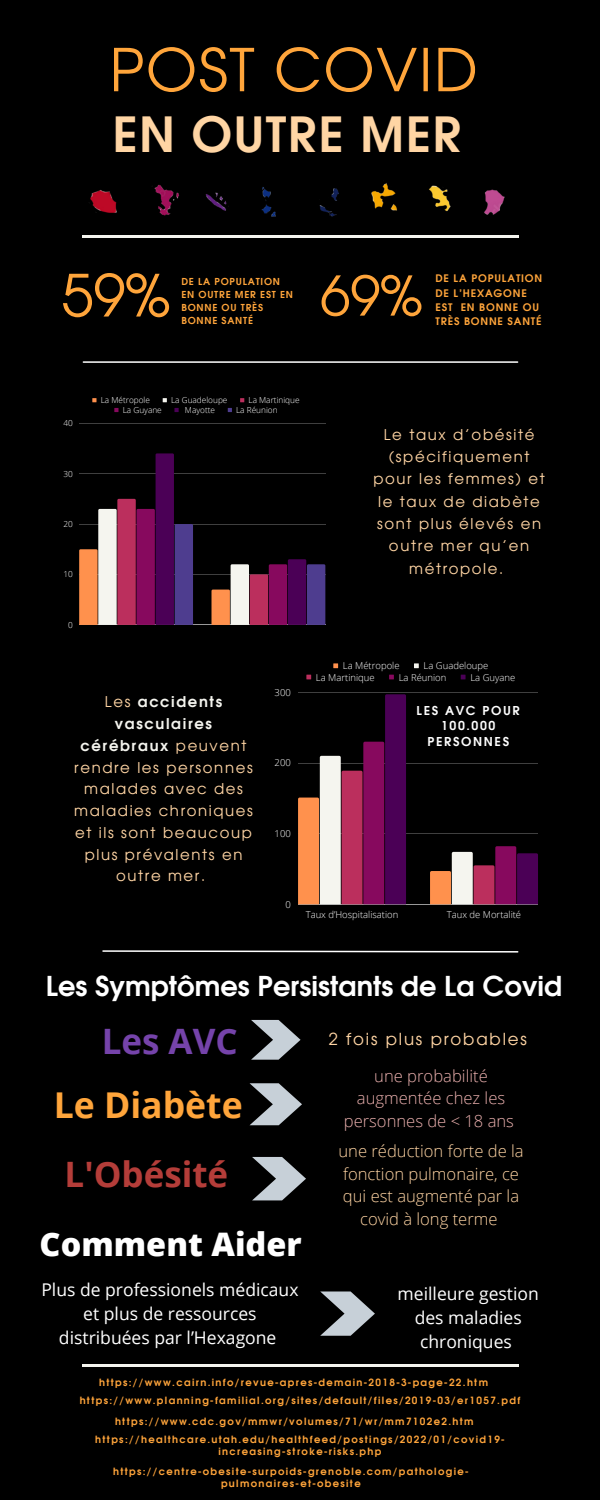
<style>
.page{position:relative;width:600px;height:1500px;background:#000}
.page>*{position:absolute;margin:0;border:0;box-sizing:border-box;transform-origin:0 0}
.t1{font:58.8px "Evolventa";letter-spacing:.03em;color:#ffa53b}
.t2{font:57.9px "Evolventa";color:#ffa53b}
.t3{font:54.5px "Evolventa";color:#ffa53b}
.t4{font:700 48.5px "Evolventa";letter-spacing:.03em;color:#ffd5a4}
.t5{font:700 35.6px "Open Sans";color:#ffa53b}
.t6{font:700 35px "Open Sans";color:#b43d39}
.t7{font:700 35px "Open Sans";color:#7543aa}
.t8{font:800 32.5px "Open Sans";color:#fff}
.t9{font:700 27.4px "Evolventa";color:#fff}
.t10{font:17.5px/24.3px "Open Sans";color:#fff;text-align:center}
.t11{font:300 16.6px/22.5px "Open Sans";color:#ffd5a4;text-align:center}
.t12{font:300 16.6px/22.5px "Open Sans";color:#ebb0ae;text-align:center}
.t13{font:16.6px "Evolventa";letter-spacing:.11em;color:#ffd5a4}
.t14{font:14.9px/21.8px "Evolventa";letter-spacing:.11em;color:#ffd5a4;text-align:center}
.t15{font:700 12.3px/15.6px "Evolventa";letter-spacing:.135em;color:#fff;text-align:center}
.t16{font:700 10.4px/14.3px "Evolventa";letter-spacing:.08em;color:#ffa53b}
.t17{font:700 10px/12.3px "Evolventa";letter-spacing:.135em;color:#ffa53b;text-align:center}
.t18{font:700 9.6px/13.2px "Evolventa";letter-spacing:.08em;color:#ffa53b}
.t19{font:300 9.5px "Open Sans";color:#fff}
.t20{font:300 8.3px "Open Sans";color:#fff}
.s1{font-weight:700;color:#f5f5ef}
</style>
<div class="page">
<hr style="left:82px;top:235px;width:436px;height:2px;background:#f5f5ef">
<hr style="left:82px;top:1364px;width:436px;height:2px;background:#f5f5ef">
<hr style="left:83px;top:361px;width:435px;height:2px;background:#fff">
<svg style="left:92px;top:398px;width:5px;height:4px"></svg>
<svg style="left:163px;top:398px;width:4px;height:4px"></svg>
<svg style="left:240px;top:398px;width:4px;height:4px"></svg>
<svg style="left:114px;top:408px;width:5px;height:4px"></svg>
<svg style="left:174px;top:408px;width:5px;height:4px"></svg>
<svg style="left:228px;top:408px;width:4px;height:4px"></svg>
<hr style="left:79px;top:423px;width:246px;height:1px;background:#fff">
<hr style="left:79px;top:474px;width:246px;height:1px;background:#fff">
<hr style="left:79px;top:524px;width:246px;height:1px;background:#fff">
<hr style="left:79px;top:574px;width:246px;height:1px;background:#fff">
<hr style="left:79px;top:625px;width:246px;height:1px;background:#fff">
<svg style="left:79px;top:453px;width:114px;height:172px"></svg>
<svg style="left:212px;top:559px;width:113px;height:66px;background:#7d4167"></svg>
<img style="left:90px;top:183px;width:415px;height:34px">
<svg style="left:333px;top:663px;width:5px;height:5px"></svg>
<svg style="left:414px;top:663px;width:5px;height:5px"></svg>
<svg style="left:306px;top:675px;width:5px;height:4px"></svg>
<svg style="left:389px;top:675px;width:5px;height:4px"></svg>
<svg style="left:461px;top:675px;width:5px;height:4px"></svg>
<hr style="left:298px;top:692px;width:240px;height:1px;background:#fff">
<hr style="left:298px;top:763px;width:240px;height:1px;background:#fff">
<hr style="left:298px;top:833px;width:240px;height:1px;background:#fff">
<hr style="left:298px;top:904px;width:240px;height:1px;background:#fff">
<svg style="left:298px;top:694px;width:108px;height:210px"></svg>
<svg style="left:430px;top:846px;width:108px;height:58px"></svg>
<svg style="left:102px;top:950px;width:417px;height:3px"></svg>
<svg style="left:320px;top:1291px;width:55px;height:45px"></svg>
<svg style="left:252px;top:1157px;width:54px;height:43px"></svg>
<svg style="left:250px;top:1083px;width:52px;height:42px"></svg>
<svg style="left:251px;top:1020px;width:50px;height:40px"></svg>
<h1 class="t1" style="left:110px;top:44px;width:370px">POST COVID</h1>
<h3 class="t4" style="left:112px;top:113px;width:351px">EN OUTRE MER</h3>
<h2 class="t2" style="left:61px;top:270px;width:110px">59%</h2>
<p class="t18" style="left:181px;top:275px;width:113px">DE LA POPULATION<br>EN OUTRE MER EST EN<br>BONNE OU TRÈS<br>BONNE SANTÉ</p>
<h3 class="t3" style="left:320px;top:272px;width:104px">69%</h3>
<p class="t16" style="left:435px;top:272px;width:108px">DE LA POPULATION<br>DE L’HEXAGONE<br>EST EN BONNE OU<br>TRÈS BONNE SANTÉ</p>
<p class="t20" style="left:63px;top:417px;width:11px">40</p>
<p class="t20" style="left:63px;top:468px;width:11px">30</p>
<p class="t20" style="left:63px;top:518px;width:11px">20</p>
<p class="t20" style="left:63px;top:569px;width:11px">10</p>
<p class="t20" style="left:68px;top:619px;width:6px">0</p>
<p class="t20" style="left:101px;top:394px;width:51px">La Métropole</p>
<p class="t20" style="left:171px;top:394px;width:58px">La Guadeloupe</p>
<p class="t20" style="left:248px;top:394px;width:53px">La Martinique</p>
<p class="t20" style="left:123px;top:404px;width:41px">La Guyane</p>
<p class="t20" style="left:185px;top:404px;width:32px">Mayotte</p>
<p class="t20" style="left:236px;top:404px;width:43px">La Réunion</p>
<h3 class="t14" style="left:74px;top:692px;width:180px">Les <span class="s1">accidents vasculaires cérébraux</span> peuvent rendre les personnes malades avec des maladies chroniques et ils sont beaucoup plus prévalents en outre mer.</h3>
<p class="t19" style="left:275px;top:686px;width:18px">300</p>
<p class="t19" style="left:275px;top:756px;width:18px">200</p>
<p class="t19" style="left:275px;top:827px;width:18px">100</p>
<p class="t19" style="left:285px;top:897px;width:7px">0</p>
<h3 class="t14" style="left:373px;top:424px;width:173px;line-height:22.3px">Le taux d’obésité (spécifiquement pour les femmes) et le taux de diabète sont plus élevés en outre mer qu’en métropole.</h3>
<p class="t19" style="left:343px;top:659px;width:58px">La Métropole</p>
<p class="t19" style="left:424px;top:659px;width:66px">La Guadeloupe</p>
<p class="t19" style="left:316px;top:670px;width:60px">La Martinique</p>
<p class="t19" style="left:399px;top:670px;width:49px">La Réunion</p>
<p class="t19" style="left:470px;top:670px;width:46px">La Guyane</p>
<p class="t15" style="left:417px;top:703px;width:105px">LES AVC POUR<br>100.000<br>PERSONNES</p>
<p class="t19" style="left:306px;top:908px;width:94px">Taux d’Hospitalisation</p>
<p class="t19" style="left:447px;top:908px;width:76px">Taux de Mortalité</p>
<h3 class="t9" style="left:46px;top:974px;width:518px">Les Symptômes Persistants de La Covid</h3>
<h3 class="t7" style="left:102px;top:1017px;width:138px">Les AVC</h3>
<h3 class="t5" style="left:54px;top:1080px;width:191px">Le Diabète</h3>
<h3 class="t13" style="left:329px;top:1031px;width:200px">2 fois plus probables</h3>
<h3 class="t12" style="left:344px;top:1064px;width:172px">une probabilité augmentée chez les personnes de &lt; 18 ans</h3>
<h3 class="t11" style="left:338px;top:1140px;width:187px">une réduction forte de la fonction pulmonaire, ce qui est augmenté par la covid à long terme</h3>
<h3 class="t6" style="left:65px;top:1150px;width:165px">L'Obésité</h3>
<h3 class="t8" style="left:40px;top:1222px;width:264px">Comment Aider</h3>
<h3 class="t10" style="left:41px;top:1277px;width:259px">Plus de professionels médicaux et plus de ressources distribuées par l’Hexagone</h3>
<h3 class="t10" style="left:398px;top:1281px;width:143px">meilleure gestion des maladies chroniques</h3>
<p class="t17" style="left:99px;top:1377px;width:390px">https://www.cairn.info/revue-apres-demain-2018-3-page-22.htm</p>
<p class="t17" style="left:115px;top:1391px;width:407px;line-height:20.8px;text-align:left;text-indent:-35px">https://www.planning-familial.org/sites/default/files/2019-03/er1057.pdf https://www.cdc.gov/mmwr/volumes/71/wr/mm7102e2.htm</p>
<p class="t17" style="left:95px;top:1434px;width:411px">https://healthcare.utah.edu/healthfeed/postings/2022/01/covid19- increasing-stroke-risks.php</p>
<p class="t17" style="left:113px;top:1466px;width:357px">https://centre-obesite-surpoids-grenoble.com/pathologie&shy;pulmonaires-et-obesite</p>
</div>
